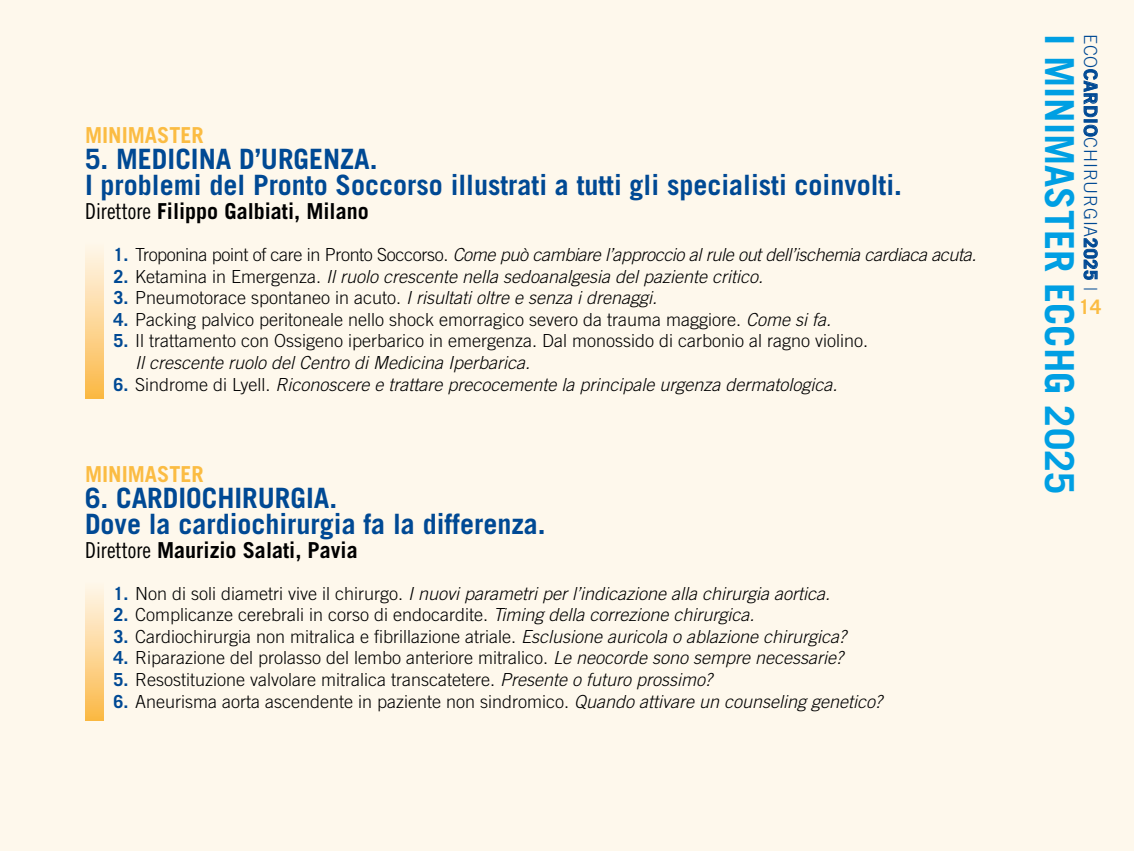
<style>
.page{position:relative;width:1134px;height:851px;background:#fff}
.page>*{position:absolute;margin:0;border:0;box-sizing:border-box;transform-origin:0 0}
.t1{font:700 40px "Trade Gothic LT Std";color:#009fe3}
.t2{font:700 28px/26px "Trade Gothic LT Std";color:#004994}
.t3{font:700 22px "Trade Gothic LT Std";color:#000}
.t4{font:700 22px "Trade Gothic LT Std";color:#fbbc43}
.t5{font:700 20px "Trade Gothic LT Std";color:#fbbc43}
.t6{font:300 18px/21.6px "Trade Gothic LT Std";color:#000}
.t7{font:italic 300 18px "Trade Gothic LT Std";color:#000}
.t8{font:italic 300 18px "Trade Gothic LT Std";letter-spacing:-.02em;color:#000}
.t9{font:300 18px "Trade Gothic LT Std";letter-spacing:.04em;color:#004994}
.s1{font-family:"Trade Gothic LT Std Cn 18";font-weight:400}
.s2{font-weight:700;font-style:normal;color:#004994}
.s3{font-style:normal}
.s4{font-weight:700;color:#004994}
.s5{font-style:italic}
.s6{font-family:"Trade Gothic LT Std Bd 2";font-weight:400}
.s7{font-weight:700}
</style>
<div class="page">
<div style="left:0;top:0;width:1134px;height:850px;background:#fef8ec"></div>
<div style="left:85px;top:240px;width:18px;height:158px;background:linear-gradient(to bottom,#fff9f1,#fbb948)"></div>
<div style="left:85px;top:580px;width:18px;height:140px;background:linear-gradient(to bottom,#fff9f1,#fbb948)"></div>
<p class="t4" style="left:85px;top:122px;width:120px">MINIMASTER</p>
<h2 class="t2" style="left:85px;top:146px;width:818px">5. MEDICINA D’URGENZA.<br>I problemi del Pronto Soccorso illustrati a tutti gli specialisti coinvolti.</h2>
<p class="t3" style="left:85px;top:198px;width:285px"><span class="s1">Direttore</span> Filippo Galbiati, Milano</p>
<p class="t8" style="left:113px;top:244px;width:865px"><span class="s2">1.</span> <span class="s3">Troponina point of care in Pronto Soccorso.</span> Come può cambiare l’approccio al rule out dell’ischemia cardiaca acuta.</p>
<p class="t7" style="left:113px;top:265px;width:651px"><span class="s2">2.</span> <span class="s3">Ketamina in Emergenza.</span> Il ruolo crescente nella sedoanalgesia del paziente critico.</p>
<p class="t7" style="left:113px;top:287px;width:545px"><span class="s2">3.</span> <span class="s3">Pneumotorace spontaneo in acuto.</span> I risultati oltre e senza i drenaggi.</p>
<p class="t6" style="left:113px;top:308px;width:719px"><span class="s4">4.</span> Packing palvico peritoneale nello shock emorragico severo da trauma maggiore. <span class="s5">Come si fa.</span></p>
<p class="t6" style="left:135px;top:330px;width:735px;text-indent:-22px"><span class="s4">5.</span> Il trattamento con Ossigeno iperbarico in emergenza. Dal monossido di carbonio al ragno violino.<br><span class="s5">Il crescente ruolo del Centro di Medicina Iperbarica.</span></p>
<p class="t7" style="left:113px;top:373px;width:726px"><span class="s2">6.</span> <span class="s3">Sindrome di Lyell.</span> Riconoscere e trattare precocemente la principale urgenza dermatologica.</p>
<p class="t4" style="left:85px;top:460px;width:120px">MINIMASTER</p>
<h2 class="t2" style="left:85px;top:484px;width:462px">6. CARDIOCHIRURGIA.<br>Dove la cardiochirurgia fa la differenza.</h2>
<p class="t3" style="left:85px;top:536px;width:274px"><span class="s1">Direttore</span> Maurizio Salati, Pavia</p>
<p class="t7" style="left:113px;top:582px;width:718px"><span class="s2">1.</span> <span class="s3">Non di soli diametri vive il chirurgo.</span> I nuovi parametri per l’indicazione alla chirurgia aortica.</p>
<p class="t6" style="left:113px;top:603px;width:643px"><span class="s4">2.</span> Complicanze cerebrali in corso di endocardite. <span class="s5">Timing della correzione chirurgica.</span></p>
<p class="t6" style="left:113px;top:625px;width:734px"><span class="s4">3.</span> Cardiochirurgia non mitralica e fibrillazione atriale. <span class="s5">Esclusione auricola o ablazione chirurgica?</span></p>
<p class="t6" style="left:113px;top:647px;width:731px"><span class="s4">4.</span> Riparazione del prolasso del lembo anteriore mitralico. <span class="s5">Le neocorde sono sempre necessarie?</span></p>
<p class="t6" style="left:113px;top:668px;width:600px"><span class="s4">5.</span> Resostituzione valvolare mitralica transcatetere. <span class="s5">Presente o futuro prossimo?</span></p>
<p class="t6" style="left:113px;top:690px;width:770px"><span class="s4">6.</span> Aneurisma aorta ascendente in paziente non sindromico. <span class="s5">Quando attivare un counseling genetico?</span></p>
<p class="t9" style="left:1101px;top:34px;width:258px;rotate:90deg">ECO<span class="s6">CARDIO</span>CHIRURGIA<span class="s7">2025</span> |</p>
<h1 class="t1" style="left:1084px;top:34px;width:462px;rotate:90deg">I MINIMASTER ECCHG 2025</h1>
<p class="t5" style="left:1079px;top:294px;width:24px">14</p>
</div>
